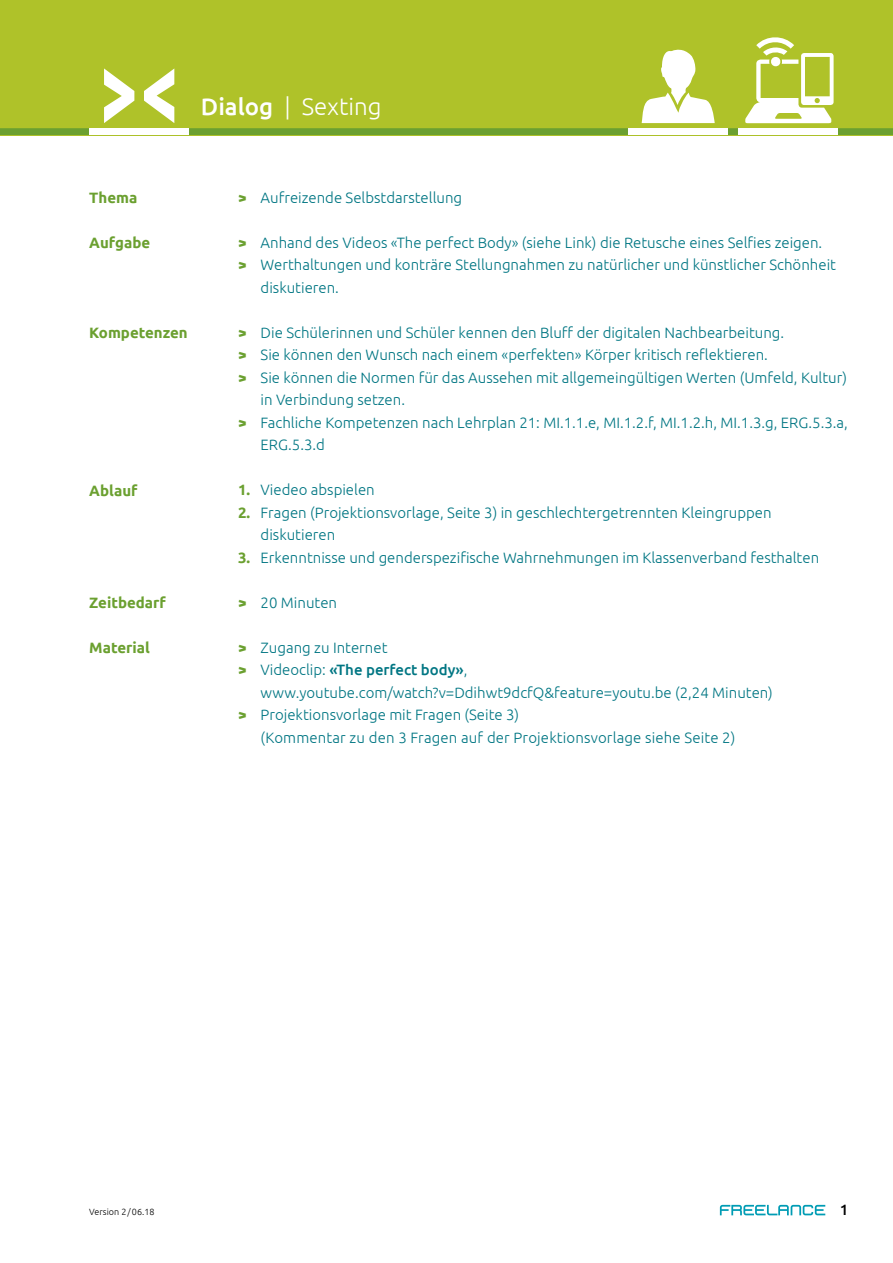
<style>
.page{position:relative;width:893px;height:1263px;background:#fff}
.page>*{position:absolute;margin:0;border:0;box-sizing:border-box;transform-origin:0 0}
.t1{font:300 24px "Ubuntu";color:#fff}
.t2{font:300 15px/22.5px "Ubuntu";color:#007683}
.t3{font:700 15px "Ubuntu";color:#6ba030}
.t4{font:500 15px "Ubuntu";color:#007683}
.t5{font:500 15px "Ubuntu";color:#000}
.t6{font:300 9px "Ubuntu";color:#000}
.s1{font-weight:500}
.s2{font-weight:700;color:#6ba030}
.s3{font-weight:300}
</style>
<div class="page">
<svg style="left:720px;top:1205px;width:105px;height:10px"></svg>
<div style="left:0;top:0;width:893px;height:135px;background:#afc229"></div>
<svg style="left:0;top:37px;width:893px;height:98px"></svg>
<h1 class="t1" style="left:201px;top:92px;width:182px"><span class="s1">Dialog</span> | Sexting</h1>
<p class="t3" style="left:89px;top:189px;width:50px">Thema</p>
<p class="t3" style="left:89px;top:234px;width:62px">Aufgabe</p>
<p class="t3" style="left:89px;top:324px;width:100px">Kompetenzen</p>
<p class="t3" style="left:89px;top:481px;width:50px">Ablauf</p>
<p class="t3" style="left:89px;top:594px;width:78px">Zeitbedarf</p>
<p class="t3" style="left:89px;top:639px;width:62px">Material</p>
<p class="t2" style="left:238px;top:186px;width:226px"><span class="s2">&gt;</span> Aufreizende Selbstdarstellung</p>
<p class="t2" style="left:238px;top:231px;width:586px"><span class="s2">&gt;</span> Anhand des Videos «The perfect Body» (siehe Link) die Retusche eines Selfies zeigen.</p>
<p class="t2" style="left:238px;top:253px;width:599px"><span class="s2">&gt;</span> Werthaltungen und konträre Stellungnahmen zu natürlicher und künstlicher Schönheit</p>
<p class="t2" style="left:261px;top:276px;width:80px">diskutieren.</p>
<p class="t2" style="left:238px;top:321px;width:548px"><span class="s2">&gt;</span> Die Schülerinnen und Schüler kennen den Bluff der digitalen Nachbearbeitung.</p>
<p class="t2" style="left:238px;top:343px;width:531px"><span class="s2">&gt;</span> Sie können den Wunsch nach einem «perfekten» Körper kritisch reflektieren.</p>
<p class="t2" style="left:238px;top:366px;width:610px"><span class="s2">&gt;</span> Sie können die Normen für das Aussehen mit allgemeingültigen Werten (Umfeld, Kultur)</p>
<p class="t2" style="left:261px;top:388px;width:146px">in Verbindung setzen.</p>
<p class="t2" style="left:238px;top:411px;width:611px"><span class="s2">&gt;</span> Fachliche Kompetenzen nach Lehrplan 21: MI.1.1.e, MI.1.2.f, MI.1.2.h, MI.1.3.g, ERG.5.3.a,</p>
<p class="t2" style="left:261px;top:433px;width:66px">ERG.5.3.d</p>
<p class="t2" style="left:238px;top:478px;width:138px"><span class="s2">1.</span> Viedeo abspielen</p>
<p class="t2" style="left:261px;top:501px;width:513px;text-indent:-22px"><span class="s2">2.</span> Fragen (Projektionsvorlage, Seite 3) in geschlechtergetrennten Kleingruppen diskutieren</p>
<p class="t2" style="left:238px;top:546px;width:583px"><span class="s2">3.</span> Erkenntnisse und genderspezifische Wahrnehmungen im Klassenverband festhalten</p>
<p class="t2" style="left:238px;top:591px;width:100px"><span class="s2">&gt;</span> 20 Minuten</p>
<p class="t2" style="left:238px;top:636px;width:151px"><span class="s2">&gt;</span> Zugang zu Internet</p>
<p class="t4" style="left:238px;top:660px;width:231px"><span class="s2">&gt;</span> <span class="s3">Videoclip:</span> «The perfect body»<span class="s3">,</span></p>
<p class="t2" style="left:261px;top:681px;width:514px">www.youtube.com/watch?v=Ddihwt9dcfQ&amp;feature=youtu.be (2,24 Minuten)</p>
<p class="t2" style="left:238px;top:703px;width:283px"><span class="s2">&gt;</span> Projektionsvorlage mit Fragen (Seite 3)</p>
<p class="t2" style="left:261px;top:726px;width:476px">(Kommentar zu den 3 Fragen auf der Projektionsvorlage siehe Seite 2)</p>
<p class="t6" style="left:89px;top:1206px;width:67px">Version 2/06.18</p>
<p class="t5" style="left:840px;top:1200px;width:10px">1</p>
</div>
